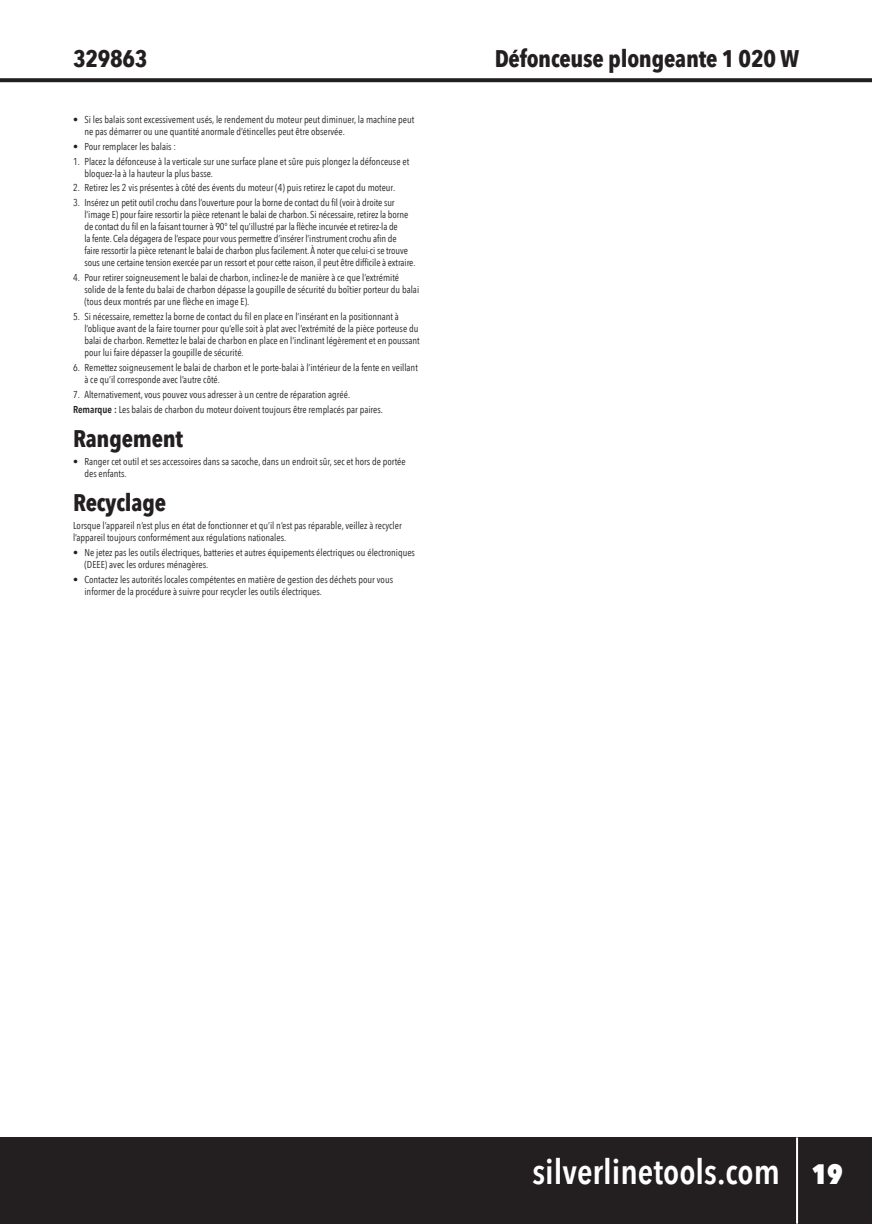
<style>
.page{position:relative;width:872px;height:1224px;background:#fff}
.page>*{position:absolute;margin:0;border:0;box-sizing:border-box;transform-origin:0 0}
.t1{font:600 34.6px "Avenir Next Condensed";color:#fff}
.Heading{font:700 24px "Avenir Next Condensed";letter-spacing:-.01em;color:#231f20}
.Body{font:10px/12px "Avenir Next Condensed";color:#231f20}
.s1{font-weight:600}
.s2{font-weight:800;font-size:28px}
</style>
<div class="page">
<svg style="left:0;top:78px;width:872px;height:4px;background:#2e2a2b"></svg>
<div style="left:0;top:1137px;width:872px;height:86px;background:#231f20"></div>
<hr style="left:796px;top:1137px;width:2px;height:86px;background:#fff">
<h2 class="Heading" style="left:73px;top:44px;width:76px">329863</h2>
<h2 class="Heading" style="left:495px;top:44px;width:306px">Défonceuse plongeante 1 020 W</h2>
<p class="Body" style="left:84px;top:113px;width:331px;text-indent:-11px">• Si les balais sont excessivement usés, le rendement du moteur peut diminuer, la machine peut ne pas démarrer ou une quantité anormale d’étincelles peut être observée.</p>
<p class="Body" style="left:73px;top:140px;width:105px">• Pour remplacer les balais :</p>
<p class="Body" style="left:84px;top:154px;width:326px;text-indent:-11px">1. Placez la défonceuse à la verticale sur une surface plane et sûre puis plongez la défonceuse et bloquez-la à la hauteur la plus basse.</p>
<p class="Body" style="left:73px;top:181px;width:324px">2. Retirez les 2 vis présentes à côté des évents du moteur (4) puis retirez le capot du moteur.</p>
<p class="Body" style="left:84px;top:196px;width:333px;text-indent:-11px">3. Insérez un petit outil crochu dans l’ouverture pour la borne de contact du fil (voir à droite sur l’image E) pour faire ressortir la pièce retenant le balai de charbon. Si nécessaire, retirez la borne de contact du fil en la faisant tourner à 90° tel qu’illustré par la flèche incurvée et retirez-la de<br>la fente. Cela dégagera de l’espace pour vous permettre d’insérer l’instrument crochu afin de<br>faire ressortir la pièce retenant le balai de charbon plus facilement. À noter que celui-ci se trouve sous une certaine tension exercée par un ressort et pour cette raison, il peut être difficile à extraire.</p>
<p class="Body" style="left:84px;top:271px;width:336px;text-indent:-11px">4. Pour retirer soigneusement le balai de charbon, inclinez-le de manière à ce que l’extrémité solide de la fente du balai de charbon dépasse la goupille de sécurité du boîtier porteur du balai (tous deux montrés par une flèche en image E).</p>
<p class="Body" style="left:84px;top:310px;width:337px;text-indent:-11px">5. Si nécessaire, remettez la borne de contact du fil en place en l’insérant en la positionnant à l’oblique avant de la faire tourner pour qu’elle soit à plat avec l’extrémité de la pièce porteuse du balai de charbon. Remettez le balai de charbon en place en l’inclinant légèrement et en poussant pour lui faire dépasser la goupille de sécurité.</p>
<p class="Body" style="left:84px;top:361px;width:335px;text-indent:-11px">6. Remettez soigneusement le balai de charbon et le porte-balai à l’intérieur de la fente en veillant à ce qu’il corresponde avec l’autre côté.</p>
<p class="Body" style="left:73px;top:387px;width:279px">7. Alternativement, vous pouvez vous adresser à un centre de réparation agréé.</p>
<p class="Body" style="left:73px;top:402px;width:311px"><span class="s1">Remarque :</span> Les balais de charbon du moteur doivent toujours être remplacés par paires.</p>
<p class="Heading" style="left:73px;top:424px;width:112px">Rangement</p>
<p class="Body" style="left:84px;top:454px;width:323px;text-indent:-11px">• Ranger cet outil et ses accessoires dans sa sacoche, dans un endroit sûr, sec et hors de portée des enfants.</p>
<p class="Heading" style="left:73px;top:488px;width:94px">Recyclage</p>
<p class="Body" style="left:73px;top:519px;width:330px">Lorsque l’appareil n’est plus en état de fonctionner et qu’il n’est pas réparable, veillez à recycler l’appareil toujours conformément aux régulations nationales.</p>
<p class="Body" style="left:84px;top:545px;width:332px;text-indent:-11px">• Ne jetez pas les outils électriques, batteries et autres équipements électriques ou électroniques (DEEE) avec les ordures ménagères.</p>
<p class="Body" style="left:84px;top:572px;width:310px;text-indent:-11px">• Contactez les autorités locales compétentes en matière de gestion des déchets pour vous informer de la procédure à suivre pour recycler les outils électriques.</p>
<h1 class="t1" style="left:532px;top:1142px;width:312px">silverlinetools.com <span class="s2">19</span></h1>
</div>
